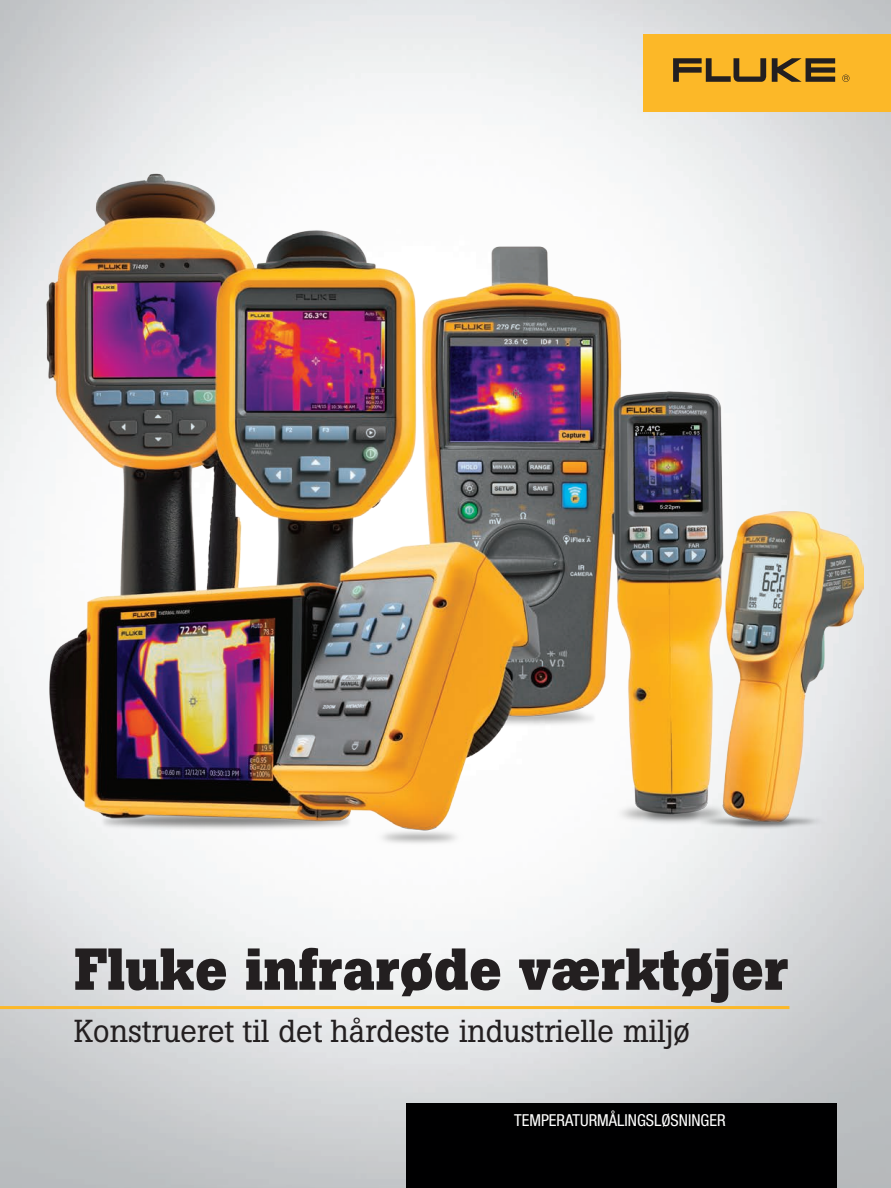
<style>
.page{position:relative;width:891px;height:1188px;background:#fff}
.page>*{position:absolute;margin:0;border:0;box-sizing:border-box;transform-origin:0 0}
.t1{font:700 58.5px "Boton Pro";color:#231f20}
.t2{font:31.5px "Boton Pro";color:#231f20}
.t3{font:condensed 16.5px "Helvetica Neue LT Pro";color:#fff}
</style>
<div class="page">
<img style="left:0;top:0;width:891px;height:1188px">
<img style="left:16px;top:134px;width:847px;height:881px">
<div style="left:406px;top:1104px;width:431px;height:84px;background:#000001"></div>
<hr style="left:0;top:1006px;width:789px;height:3px;background:#fcb828">
<div style="left:643px;top:34px;width:248px;height:78px;background:#fcb828"></div>
<svg style="left:772px;top:58px;width:63px;height:24px"></svg>
<svg style="left:673px;top:58px;width:93px;height:24px"></svg>
<svg style="left:842px;top:75px;width:8px;height:7px"></svg>
<h1 class="t1" style="left:74px;top:931px;width:716px">Fluke infrarøde værktøjer</h1>
<p class="t2" style="left:74px;top:1011px;width:617px">Konstrueret til det hårdeste industrielle miljø</p>
<p class="t3" style="left:514px;top:1111px;width:213px">TEMPERATURMÅLINGSLØSNINGER</p>
</div>
